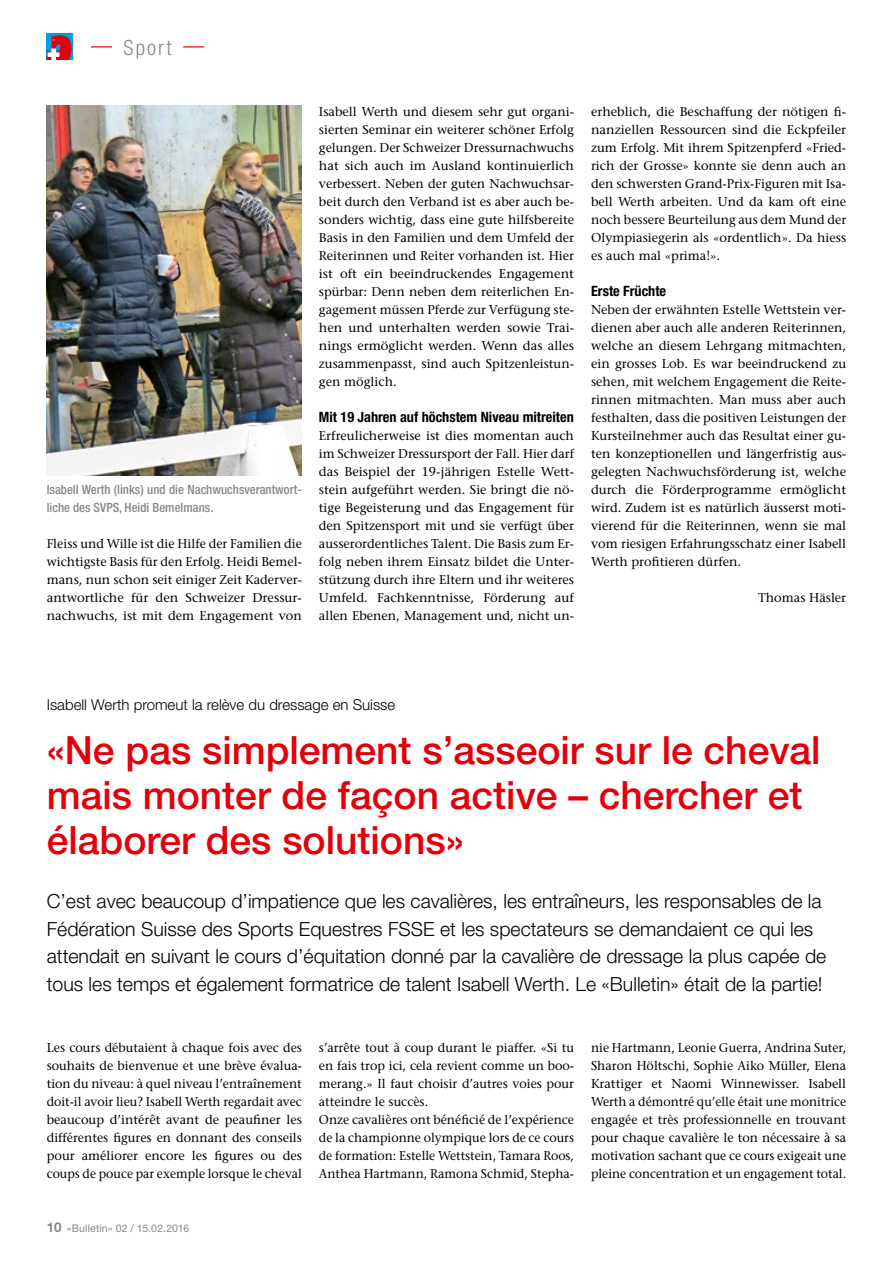
<style>
.page{position:relative;width:893px;height:1263px;background:#fff}
.page>*{position:absolute;margin:0;border:0;box-sizing:border-box;transform-origin:0 0}
.t1{font:500 39px/45px "Helvetica Neue LT Std";color:#e3000b}
.t2{font:300 condensed 21px "Helvetica Neue LT Std";letter-spacing:.1em;color:#868786}
.t3{font:300 19.5px/27.8px "Helvetica Neue LT Std";color:#000}
.t4{font:300 15px "Helvetica Neue LT Std";color:#000}
.t5{font:700 condensed 14.25px "Helvetica Neue LT Std";color:#000}
.t6{font:500 12.75px/18px "Stone Serif Std";color:#000;text-align:justify}
.t7{font:500 condensed 12.75px/18px "Helvetica Neue LT Std";color:#868786}
.t8{font:10.5px "Helvetica Neue LT Std";letter-spacing:.015em;color:#868786}
.s1{font-weight:700;font-size:13.5px}
</style>
<div class="page">
<div style="left:47px;top:34px;width:26px;height:26px;background:#009ee3"></div>
<svg style="left:47px;top:35px;width:25px;height:25px"></svg>
<svg style="left:91px;top:46px;width:21px;height:1px"></svg>
<svg style="left:183px;top:46px;width:21px;height:1px"></svg>
<img style="left:47px;top:105px;width:255px;height:371px">
<h2 class="t2" style="left:124px;top:35px;width:49px">Sport</h2>
<p class="t7" style="left:47px;top:480px;width:257px">Isabell Werth (links) und die Nachwuchsverantwort&shy;liche des SVPS, Heidi Bemelmans.</p>
<p class="t6" style="left:47px;top:534px;width:257px">Fleiss und Wille ist die Hilfe der Familien die wichtigste Basis für den Erfolg. Heidi Bemel&shy;mans, nun schon seit einiger Zeit Kaderver&shy;antwortliche für den Schweizer Dressur&shy;nachwuchs, ist mit dem Engagement von</p>
<p class="t6" style="left:319px;top:102px;width:257px">Isabell Werth und diesem sehr gut organi&shy;sierten Seminar ein weiterer schöner Erfolg gelungen. Der Schweizer Dressurnachwuchs hat sich auch im Ausland kontinuierlich verbessert. Neben der guten Nachwuchsar&shy;beit durch den Verband ist es aber auch be&shy;sonders wichtig, dass eine gute hilfsbereite Basis in den Familien und dem Umfeld der Reiterinnen und Reiter vorhanden ist. Hier ist oft ein beeindruckendes Engagement spürbar: Denn neben dem reiterlichen En&shy;gagement müssen Pferde zur Verfügung ste&shy;hen und unterhalten werden sowie Trai&shy;nings ermöglicht werden. Wenn das alles zusammenpasst, sind auch Spitzenleistun&shy;gen möglich.</p>
<p class="t5" style="left:319px;top:408px;width:256px">Mit 19 Jahren auf höchstem Niveau mitreiten</p>
<p class="t6" style="left:319px;top:426px;width:257px">Erfreulicherweise ist dies momentan auch im Schweizer Dressursport der Fall. Hier darf das Beispiel der 19-jährigen Estelle Wett&shy;stein aufgeführt werden. Sie bringt die nö&shy;tige Begeisterung und das Engagement für den Spitzensport mit und sie verfügt über ausserordentliches Talent. Die Basis zum Er&shy;folg neben ihrem Einsatz bildet die Unter&shy;stützung durch ihre Eltern und ihr weiteres Umfeld. Fachkenntnisse, Förderung auf allen Ebenen, Management und, nicht un-</p>
<p class="t6" style="left:591px;top:102px;width:257px">erheblich, die Beschaffung der nötigen fi&shy;nanziellen Ressourcen sind die Eckpfeiler zum Erfolg. Mit ihrem Spitzenpferd «Fried&shy;rich der Grosse» konnte sie denn auch an den schwersten Grand-Prix-Figuren mit Isa&shy;bell Werth arbeiten. Und da kam oft eine noch bessere Beurteilung aus dem Mund der Olympiasiegerin als «ordentlich». Da hiess es auch mal «prima!».</p>
<p class="t5" style="left:591px;top:282px;width:77px">Erste Früchte</p>
<p class="t6" style="left:591px;top:300px;width:257px">Neben der erwähnten Estelle Wettstein ver&shy;dienen aber auch alle anderen Reiterinnen, welche an diesem Lehrgang mitmachten, ein grosses Lob. Es war beeindruckend zu sehen, mit welchem Engagement die Reite&shy;rinnen mitmachten. Man muss aber auch festhalten, dass die positiven Leistungen der Kursteilnehmer auch das Resultat einer gu&shy;ten konzeptionellen und längerfristig aus&shy;gelegten Nachwuchsförderung ist, welche durch die Förderprogramme ermöglicht wird. Zudem ist es natürlich äusserst moti&shy;vierend für die Reiterinnen, wenn sie mal vom riesigen Erfahrungsschatz einer Isabell Werth profitieren dürfen.</p>
<p class="t6" style="left:758px;top:588px;width:90px">Thomas Häsler</p>
<p class="t4" style="left:47px;top:695px;width:350px">Isabell Werth promeut la relève du dressage en Suisse</p>
<h1 class="t1" style="left:47px;top:727px;width:775px">«Ne pas simplement s’asseoir sur le cheval mais monter de façon active – chercher et élaborer des solutions»</h1>
<p class="t3" style="left:47px;top:887px;width:781px">C’est avec beaucoup d’impatience que les cavalières, les entraîneurs, les responsables de la Fédération Suisse des Sports Equestres FSSE et les spectateurs se demandaient ce qui les attendait en suivant le cours d’équitation donné par la cavalière de dressage la plus capée de tous les temps et également formatrice de talent Isabell Werth. Le «Bulletin» était de la partie!</p>
<p class="t6" style="left:47px;top:1038px;width:257px">Les cours débutaient à chaque fois avec des souhaits de bienvenue et une brève évalua&shy;tion du niveau: à quel niveau l’entraînement doit-il avoir lieu? Isabell Werth regardait avec beaucoup d’intérêt avant de peaufiner les différentes figures en donnant des conseils pour améliorer encore les figures ou des coups de pouce par exemple lorsque le cheval</p>
<p class="t8" style="left:47px;top:1222px;width:144px"><span class="s1">10</span> «Bulletin» 02 / 15.02.2016</p>
<p class="t6" style="left:319px;top:1038px;width:257px;text-align:left">s’arrête tout à coup durant le piaffer. «Si tu en fais trop ici, cela revient comme un boo&shy;merang.» Il faut choisir d’autres voies pour atteindre le succès.<br>Onze cavalières ont bénéficié de l’expérience de la championne olympique lors de ce cours de formation: Estelle Wettstein, Tamara Roos, Anthea Hartmann, Ramona Schmid, Stepha-</p>
<p class="t6" style="left:591px;top:1038px;width:257px">nie Hartmann, Leonie Guerra, Andrina Suter, Sharon Höltschi, Sophie Aiko Müller, Elena Krattiger et Naomi Winnewisser. Isabell Werth a démontré qu’elle était une monitrice engagée et très professionnelle en trouvant pour chaque cavalière le ton nécessaire à sa motivation sachant que ce cours exigeait une pleine concentration et un engagement total.</p>
</div>
